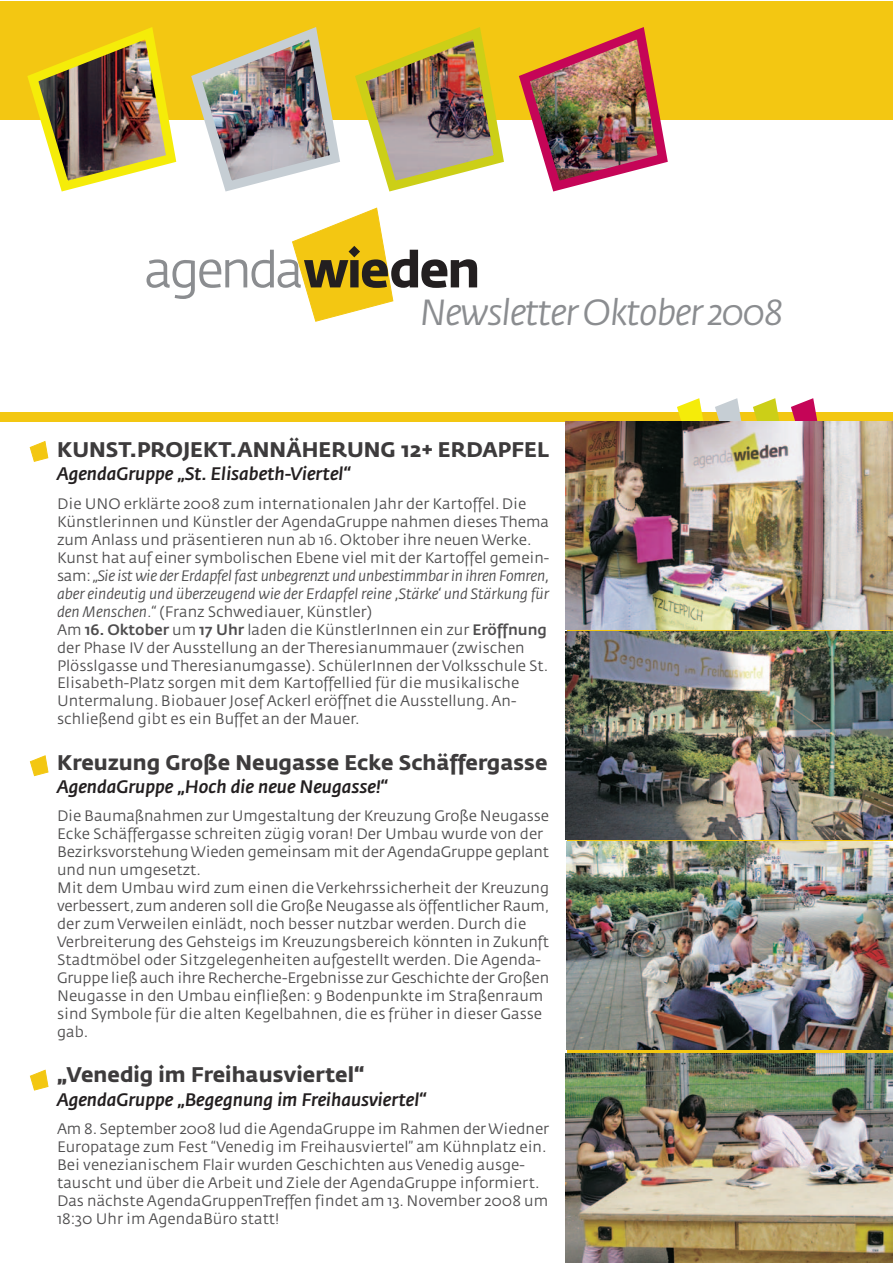
<style>
.page{position:relative;width:893px;height:1263px;background:#fff}
.page>*{position:absolute;margin:0;border:0;box-sizing:border-box;transform-origin:0 0}
.t1{font:50.1px "Fedra Sans";letter-spacing:-.07em;color:#8b8d90}
.t2{font:italic 36px "Fedra Sans";letter-spacing:-.025em;color:#8b8d90}
.t3{font:700 21px "Fedra Sans";color:#3d3b3c}
.t4{font:italic 500 18px "Fedra Sans";color:#231f20}
.t5{font:15px/18px "Fedra Sans";color:#4e4d4e}
.s1{font-weight:700;color:#231f20}
.s2{font-style:italic}
.s3{font-weight:500}
</style>
<div class="page">
<div style="left:0;top:1px;width:892px;height:118px;background:#f3c712"></div>
<img style="left:21px;top:27px;width:652px;height:165px">
<svg style="left:292px;top:207px;width:102px;height:115px"></svg>
<svg style="left:566px;top:629px;width:326px;height:3px"></svg>
<svg style="left:566px;top:1050px;width:326px;height:4px"></svg>
<div style="left:0;top:412px;width:892px;height:9px;background:#f3c712"></div>
<svg style="left:791px;top:398px;width:26px;height:23px"></svg>
<svg style="left:753px;top:398px;width:26px;height:23px"></svg>
<svg style="left:715px;top:398px;width:26px;height:23px"></svg>
<svg style="left:677px;top:398px;width:26px;height:23px"></svg>
<svg style="left:30px;top:756px;width:18px;height:20px"></svg>
<svg style="left:30px;top:441px;width:18px;height:21px"></svg>
<img style="left:565px;top:632px;width:327px;height:418px">
<img style="left:565px;top:421px;width:327px;height:208px">
<img style="left:565px;top:1054px;width:327px;height:208px">
<svg style="left:30px;top:1070px;width:18px;height:20px"></svg>
<h1 class="t1" style="left:144px;top:252px;width:338px">agenda<span class="s1">wieden</span></h1>
<h2 class="t2" style="left:420px;top:299px;width:365px">Newsletter Oktober 2008</h2>
<h3 class="t3" style="left:57px;top:442px;width:493px">KUNST.PROJEKT.ANNÄHERUNG 12+ ERDAPFEL</h3>
<p class="t4" style="left:57px;top:467px;width:295px">AgendaGruppe „St. Elisabeth-Viertel“</p>
<p class="t5" style="left:57px;top:496px;width:493px">Die UNO erklärte 2008 zum internationalen Jahr der Kartoffel. Die Künstlerinnen und Künstler der AgendaGruppe nahmen dieses Thema zum Anlass und präsentieren nun ab 16. Oktober ihre neuen Werke.<br>Kunst hat auf einer symbolischen Ebene viel mit der Kartoffel gemein&shy;sam: <span class="s2">„Sie ist wie der Erdapfel fast unbegrenzt und unbestimmbar in ihren Fomren, aber eindeutig und überzeugend wie der Erdapfel reine ,Stärke‘ und Stärkung für den Menschen.“</span> (Franz Schwediauer, Künstler)<br>Am <span class="s3">16. Oktober</span> um <span class="s3">17 Uhr</span> laden die KünstlerInnen ein zur <span class="s3">Eröffnung </span>der Phase IV der Ausstellung an der Theresianummauer (zwischen Plösslgasse und Theresianumgasse). SchülerInnen der Volksschule St.<br>Elisabeth-Platz sorgen mit dem Kartoffellied für die musikalische Untermalung. Biobauer Josef Ackerl eröffnet die Ausstellung. An&shy;schließend gibt es ein Buffet an der Mauer.</p>
<h3 class="t3" style="left:57px;top:755px;width:492px">Kreuzung Große Neugasse Ecke Schäffergasse</h3>
<p class="t4" style="left:57px;top:780px;width:332px">AgendaGruppe „Hoch die neue Neugasse!“</p>
<p class="t5" style="left:57px;top:809px;width:493px">Die Baumaßnahmen zur Umgestaltung der Kreuzung Große Neugasse Ecke Schäffergasse schreiten zügig voran! Der Umbau wurde von der Bezirksvorstehung Wieden gemeinsam mit der AgendaGruppe geplant und nun umgesetzt.<br>Mit dem Umbau wird zum einen die Verkehrssicherheit der Kreuzung verbessert, zum anderen soll die Große Neugasse als öffentlicher Raum, der zum Verweilen einlädt, noch besser nutzbar werden. Durch die Verbreiterung des Gehsteigs im Kreuzungsbereich könnten in Zukunft Stadtmöbel oder Sitzgelegenheiten aufgestellt werden. Die Agenda-Gruppe ließ auch ihre Recherche-Ergebnisse zur Geschichte der Großen Neugasse in den Umbau einfließen: 9 Bodenpunkte im Straßenraum sind Symbole für die alten Kegelbahnen, die es früher in dieser Gasse gab.</p>
<h3 class="t3" style="left:57px;top:1067px;width:309px">„Venedig im Freihausviertel“</h3>
<p class="t4" style="left:57px;top:1093px;width:371px">AgendaGruppe „Begegnung im Freihausviertel“</p>
<p class="t5" style="left:57px;top:1122px;width:493px">Am 8. September 2008 lud die AgendaGruppe im Rahmen der Wiedner Europatage zum Fest “Venedig im Freihausviertel” am Kühnplatz ein.<br>Bei venezianischem Flair wurden Geschichten aus Venedig ausge&shy;tauscht und über die Arbeit und Ziele der AgendaGruppe informiert.<br>Das nächste AgendaGruppenTreffen findet am 13. November 2008 um 18:30 Uhr im AgendaBüro statt!</p>
</div>
